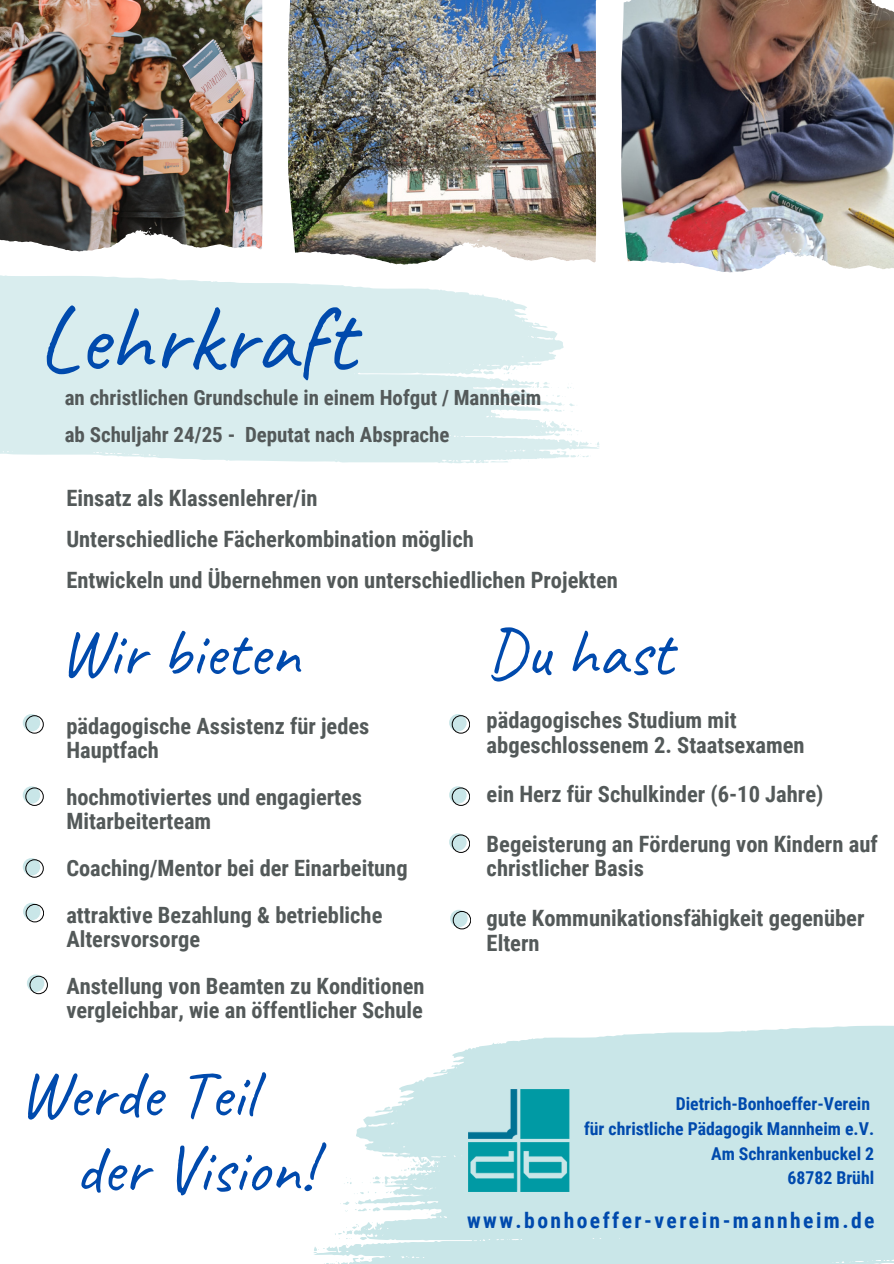
<style>
.page{position:relative;width:894px;height:1264px;background:#fff}
.page>*{position:absolute;margin:0;border:0;box-sizing:border-box;transform-origin:0 0}
.t1{font:94.5px "Caveat";color:#004aad}
.t2{font:67.5px/75px "Caveat";color:#004aad}
.t3{font:700 22.5px/24.8px "Roboto Condensed";color:#535959}
.t4{font:700 22.35px/23.7px "Roboto Condensed";color:#535959}
.t5{font:700 21.6px "Roboto Condensed";letter-spacing:.115em;color:#004aad}
.t6{font:700 21px/37.2px "Roboto Condensed";color:#535959}
.t7{font:700 17.7px/24.8px "Roboto Condensed";color:#004aad;text-align:right}
</style>
<div class="page">
<img style="left:0;top:0;width:893px;height:995px">
<img style="left:708px;top:0;width:185px;height:21px">
<svg style="left:0;top:273px;width:599px;height:191px;fill:#d9edee"></svg>
<svg style="left:479px;top:1025px;width:414px;height:22px;fill:#c9e6e8"></svg>
<svg style="left:313px;top:1047px;width:580px;height:216px;fill:#c9e6e8"></svg>
<img style="left:468px;top:1089px;width:107px;height:101px">
<div style="left:23px;top:714px;width:17px;height:17px;background:#c9e6e8;border-radius:50%"></div>
<div style="left:26px;top:715px;width:17px;height:18px;border:1px solid #000;border-radius:50%"></div>
<div style="left:23px;top:786px;width:17px;height:17px;background:#c9e6e8;border-radius:50%"></div>
<div style="left:26px;top:787px;width:17px;height:18px;border:1px solid #000;border-radius:50%"></div>
<div style="left:23px;top:858px;width:17px;height:17px;background:#c9e6e8;border-radius:50%"></div>
<div style="left:26px;top:859px;width:17px;height:18px;border:1px solid #000;border-radius:50%"></div>
<div style="left:23px;top:902px;width:17px;height:18px;background:#c9e6e8;border-radius:50%"></div>
<div style="left:26px;top:904px;width:17px;height:18px;border:1px solid #000;border-radius:50%"></div>
<svg style="left:27px;top:974px;width:17px;height:18px"></svg>
<div style="left:30px;top:976px;width:17px;height:17px;border:1px solid #000;border-radius:50%"></div>
<div style="left:449px;top:714px;width:17px;height:17px;background:#c9e6e8;border-radius:50%"></div>
<div style="left:452px;top:715px;width:17px;height:18px;border:1px solid #000;border-radius:50%"></div>
<div style="left:449px;top:786px;width:17px;height:17px;background:#c9e6e8;border-radius:50%"></div>
<div style="left:452px;top:787px;width:17px;height:18px;border:1px solid #000;border-radius:50%"></div>
<div style="left:449px;top:833px;width:17px;height:17px;background:#c9e6e8;border-radius:50%"></div>
<div style="left:452px;top:834px;width:17px;height:18px;border:1px solid #000;border-radius:50%"></div>
<div style="left:450px;top:909px;width:17px;height:18px;background:#c9e6e8;border-radius:50%"></div>
<div style="left:453px;top:911px;width:17px;height:18px;border:1px solid #000;border-radius:50%"></div>
<h1 class="t1" style="left:37px;top:279px;width:319px">Lehrkraft</h1>
<p class="t6" style="left:65px;top:379px;width:478px">an christlichen Grundschule in einem Hofgut / Mannheim ab Schuljahr 24/25 - Deputat nach Absprache</p>
<p class="t3" style="left:66px;top:478px;width:553px;line-height:40.5px">Einsatz als Klassenlehrer/in<br>Unterschiedliche Fächerkombination möglich<br>Entwickeln und Übernehmen von unterschiedlichen Projekten</p>
<h2 class="t2" style="left:59px;top:615px;width:242px">Wir bieten</h2>
<h2 class="t2" style="left:485px;top:615px;width:188px">Du hast</h2>
<p class="t4" style="left:66px;top:714px;width:304px">pädagogische Assistenz für jedes<br>Hauptfach</p>
<p class="t4" style="left:66px;top:785px;width:297px">hochmotiviertes und engagiertes<br>Mitarbeiterteam</p>
<p class="t4" style="left:66px;top:844px;width:342px;line-height:47.2px">Coaching/Mentor bei der Einarbeitung attraktive Bezahlung &amp; betriebliche</p>
<p class="t4" style="left:66px;top:915px;width:359px;line-height:47.2px">Altersvorsorge<br>Anstellung von Beamten zu Konditionen</p>
<p class="t4" style="left:66px;top:998px;width:358px">vergleichbar, wie an öffentlicher Schule</p>
<h2 class="t2" style="left:75px;top:1056px;width:240px;text-indent:-56px">Werde Teil der Vision!</h2>
<p class="t3" style="left:486px;top:707px;width:319px">pädagogisches Studium mit abgeschlossenem 2. Staatsexamen</p>
<p class="t3" style="left:486px;top:782px;width:338px">ein Herz für Schulkinder (6-10 Jahre)</p>
<p class="t3" style="left:486px;top:831px;width:392px">Begeisterung an Förderung von Kindern auf christlicher Basis</p>
<p class="t3" style="left:486px;top:905px;width:379px">gute Kommunikationsfähigkeit gegenüber<br>Eltern</p>
<p class="t7" style="left:584px;top:1091px;width:291px">Dietrich-Bonhoeffer-Verein<br>für christliche Pädagogik Mannheim e.V.<br>Am Schrankenbuckel 2<br>68782 Brühl</p>
<p class="t5" style="left:467px;top:1207px;width:409px">www.bonhoeffer-verein-mannheim.de</p>
</div>
